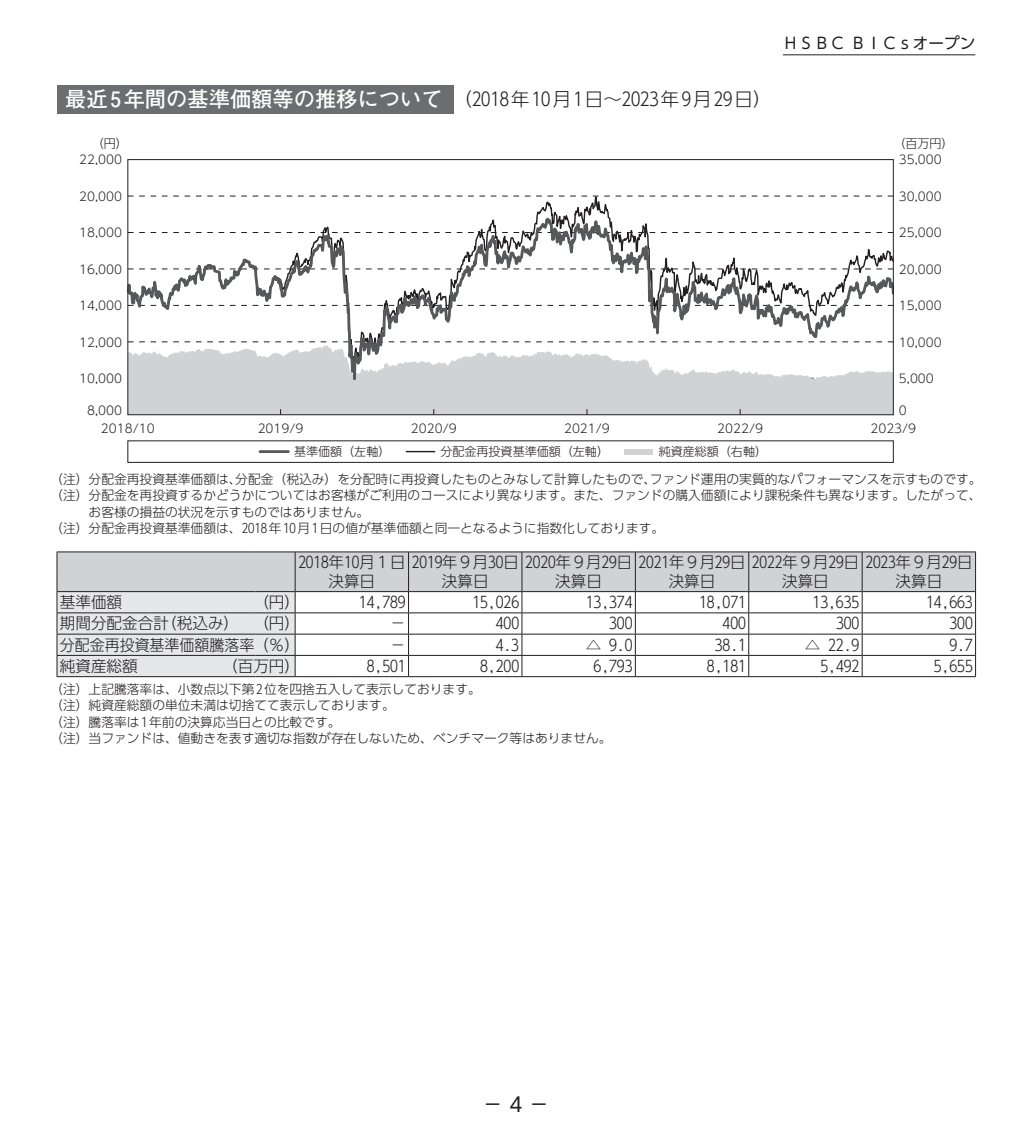
<style>
.page{position:relative;width:1032px;height:1134px;background:#fff}
.page>*{position:absolute;margin:0;border:0;box-sizing:border-box;transform-origin:0 0}
.t1{font:19.8px "UD Shin Go Pro";color:#231f20}
.t2{font:300 18.4px "UD Shin Go Pro";letter-spacing:.125em;color:#231f20}
.t3{font:300 15.6px/18.4px "UD Shin Go Pro";color:#231f20}
.t4{font:300 15.6px "UD Shin Go Pro";color:#231f20;scale:.96 1}
.t5{font:15.6px "UD Shin Go Pro";color:#231f20}
.t6{font:300 12.8px/16.4px "UD Shin Go Pro";color:#231f20}
.t7{font:300 12px "UD Shin Go Pro";color:#231f20}
.s1{font-family:"Futo Go B101 Pro";font-weight:700;font-size:21.2px;color:#fff}
</style>
<div class="page">
<div style="left:57px;top:85px;width:397px;height:28px;background:#6c6d70"></div>
<div style="left:625px;top:449px;width:28px;height:5px;background:#d1d2d4"></div>
<hr style="left:260px;top:450px;width:28px;height:3px;background:#57585a">
<svg style="left:406px;top:451px;width:29px;height:1px"></svg>
<div style="left:128px;top:441px;width:765px;height:22px;border:1px solid #231f20"></div>
<svg style="left:130px;top:196px;width:761px;height:217px"></svg>
<div style="left:128px;top:159px;width:765px;height:256px;border:1px solid #231f20"></div>
<svg style="left:57px;top:552px;width:919px;height:125px"></svg>
<hr style="left:783px;top:54px;width:192px;height:1px;background:#231f20">
<h2 class="t2" style="left:65px;top:84px;width:708px"><span class="s1">最近5年間の基準価額等の推移について</span>（2018年10月1日～2023年9月29日）</h2>
<p class="t5" style="left:783px;top:31px;width:194px">ＨＳＢＣ ＢＩＣｓオープン</p>
<p class="t7" style="left:92px;top:133px;width:38px">（円）</p>
<p class="t7" style="left:893px;top:133px;width:62px">（百万円）</p>
<p class="t7" style="left:79px;top:150px;width:44px">22,000</p>
<p class="t7" style="left:899px;top:150px;width:44px">35,000</p>
<p class="t7" style="left:79px;top:186px;width:44px">20,000</p>
<p class="t7" style="left:899px;top:186px;width:44px">30,000</p>
<p class="t7" style="left:79px;top:223px;width:44px">18,000</p>
<p class="t7" style="left:899px;top:223px;width:44px">25,000</p>
<p class="t7" style="left:79px;top:259px;width:44px">16,000</p>
<p class="t7" style="left:899px;top:259px;width:44px">20,000</p>
<p class="t7" style="left:79px;top:296px;width:44px">14,000</p>
<p class="t7" style="left:899px;top:296px;width:44px">15,000</p>
<p class="t7" style="left:79px;top:332px;width:44px">12,000</p>
<p class="t7" style="left:899px;top:332px;width:44px">10,000</p>
<p class="t7" style="left:79px;top:369px;width:44px">10,000</p>
<p class="t7" style="left:899px;top:369px;width:36px">5,000</p>
<p class="t7" style="left:87px;top:400px;width:36px">8,000</p>
<p class="t7" style="left:899px;top:400px;width:9px">0</p>
<p class="t7" style="left:101px;top:419px;width:55px">2018/10</p>
<p class="t7" style="left:258px;top:419px;width:47px">2019/9</p>
<p class="t7" style="left:411px;top:419px;width:47px">2020/9</p>
<p class="t7" style="left:564px;top:419px;width:47px">2021/9</p>
<p class="t7" style="left:717px;top:419px;width:47px">2022/9</p>
<p class="t7" style="left:870px;top:419px;width:47px">2023/9</p>
<p class="t6" style="left:50px;top:471px;width:933px">（注）分配金再投資基準価額は、分配金（税込み）を分配時に再投資したものとみなして計算したもので、ファンド運用の実質的なパフォーマンスを示すものです。</p>
<p class="t6" style="left:50px;top:487px;width:933px">（注）分配金を再投資するかどうかについてはお客様がご利用のコースにより異なります。また、ファンドの購入価額により課税条件も異なります。したがって、</p>
<p class="t6" style="left:89px;top:503px;width:282px">お客様の損益の状況を示すものではありません。</p>
<p class="t6" style="left:50px;top:520px;width:615px">（注）分配金再投資基準価額は、2018年10月1日の値が基準価額と同一となるように指数化しております。</p>
<p class="t3" style="left:328px;top:553px;width:645px;text-indent:-30px">2018年10月1 日 2019年9月30日 2020年9月29日 2021年9月29日 2022年9月29日 2023年9月29日決算日</p>
<p class="t7" style="left:294px;top:442px;width:98px">基準価額（左軸）</p>
<p class="t7" style="left:440px;top:442px;width:170px">分配金再投資基準価額（左軸）</p>
<p class="t7" style="left:659px;top:442px;width:110px">純資産総額（右軸）</p>
<p class="t3" style="left:442px;top:571px;width:48px">決算日</p>
<p class="t3" style="left:555px;top:571px;width:48px">決算日</p>
<p class="t3" style="left:669px;top:571px;width:48px">決算日</p>
<p class="t3" style="left:782px;top:571px;width:48px">決算日</p>
<p class="t3" style="left:895px;top:571px;width:48px">決算日</p>
<p class="t3" style="left:60px;top:592px;width:64px">基準価額</p>
<p class="t3" style="left:253px;top:592px;width:48px">（円）</p>
<p class="t3" style="left:359px;top:592px;width:48px">14,789</p>
<p class="t3" style="left:472px;top:592px;width:48px">15,026</p>
<p class="t3" style="left:586px;top:592px;width:48px">13,374</p>
<p class="t3" style="left:699px;top:592px;width:48px">18,071</p>
<p class="t3" style="left:812px;top:592px;width:48px">13,635</p>
<p class="t3" style="left:926px;top:592px;width:48px">14,663</p>
<p class="t3" style="left:60px;top:614px;width:242px">期間分配金合計（税込み） （円）</p>
<p class="t3" style="left:390px;top:614px;width:17px">－</p>
<p class="t3" style="left:496px;top:614px;width:25px">400</p>
<p class="t3" style="left:609px;top:614px;width:25px">300</p>
<p class="t3" style="left:722px;top:614px;width:25px">400</p>
<p class="t3" style="left:836px;top:614px;width:25px">300</p>
<p class="t3" style="left:949px;top:614px;width:25px">300</p>
<p class="t4" style="left:60px;top:632px;width:252px">分配金再投資基準価額騰落率（％）</p>
<p class="t3" style="left:390px;top:635px;width:17px">－</p>
<p class="t3" style="left:496px;top:635px;width:25px">4.3</p>
<p class="t3" style="left:586px;top:635px;width:48px">△ 9.0</p>
<p class="t3" style="left:715px;top:635px;width:33px">38.1</p>
<p class="t3" style="left:805px;top:635px;width:56px">△ 22.9</p>
<p class="t3" style="left:949px;top:635px;width:25px">9.7</p>
<p class="t3" style="left:60px;top:656px;width:79px">純資産総額</p>
<p class="t3" style="left:222px;top:656px;width:79px">（百万円）</p>
<p class="t3" style="left:367px;top:656px;width:40px">8,501</p>
<p class="t3" style="left:480px;top:656px;width:40px">8,200</p>
<p class="t3" style="left:593px;top:656px;width:40px">6,793</p>
<p class="t3" style="left:707px;top:656px;width:40px">8,181</p>
<p class="t3" style="left:820px;top:656px;width:40px">5,492</p>
<p class="t3" style="left:934px;top:656px;width:40px">5,655</p>
<p class="t6" style="left:50px;top:680px;width:563px">（注）上記騰落率は、小数点以下第2位を四捨五入して表示しております。<br>（注）純資産総額の単位未満は切捨てて表示しております。<br>（注）騰落率は1年前の決算応当日との比較です。<br>（注）当ファンドは、値動きを表す適切な指数が存在しないため、ベンチマーク等はありません。</p>
<h1 class="t1" style="left:483px;top:1088px;width:67px">－ 4 －</h1>
</div>
